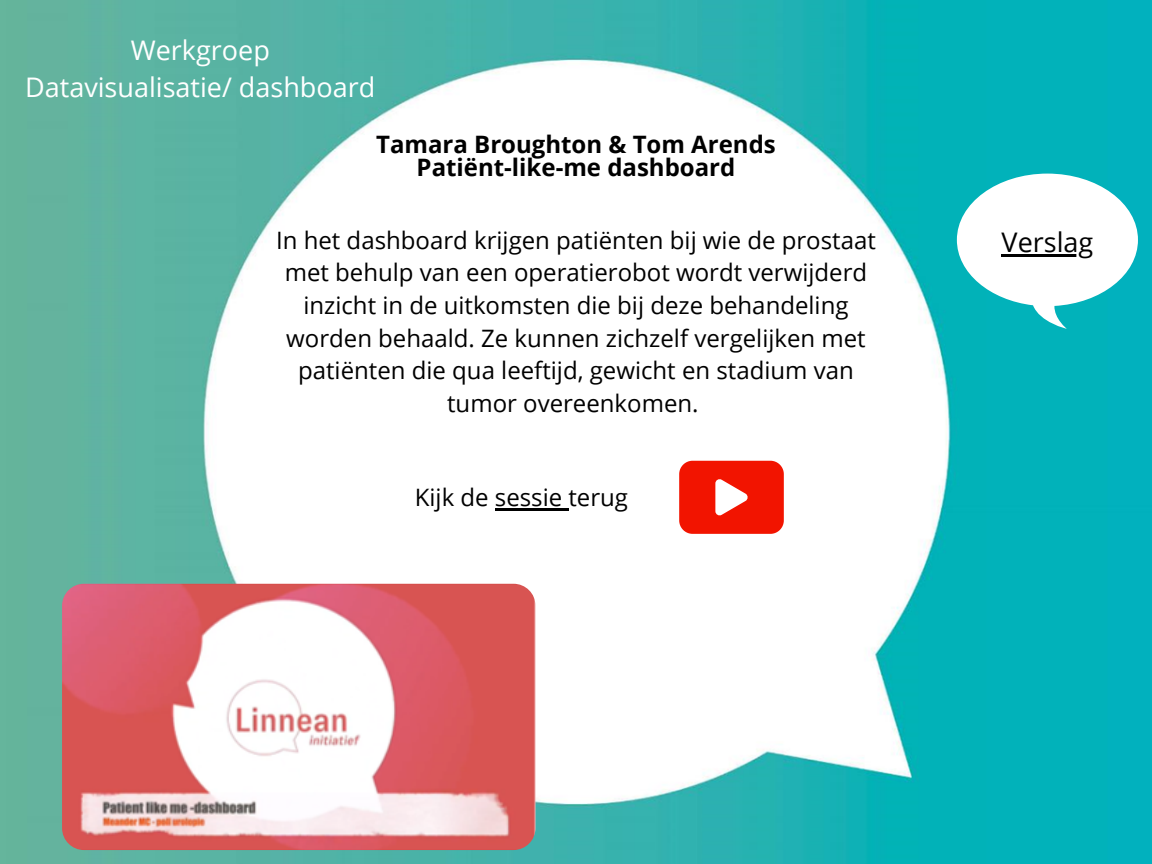
<style>
.page{position:relative;width:1152px;height:864px;background:#fff}
.page>*{position:absolute;margin:0;border:0;box-sizing:border-box;transform-origin:0 0}
.t1{font:27px "Open Sans";color:#fff}
.t2{font:27px "Open Sans";color:#000}
.t3{font:24px/32.7px "Open Sans";color:#000;text-align:center}
.t4{font:700 24px "Open Sans";color:#000}
</style>
<div class="page">
<img style="left:0;top:0;width:1152px;height:864px">
<svg style="left:957px;top:174px;width:181px;height:155px"></svg>
<img style="left:62px;top:584px;width:474px;height:266px;border-radius:22px">
<svg style="left:679px;top:461px;width:105px;height:73px;background:#f3301e"></svg>
<hr style="left:1002px;top:254px;width:91px;height:2px;background:#000">
<hr style="left:495px;top:508px;width:73px;height:2px;background:#000">
<p class="t1" style="left:131px;top:31px;width:141px">Werkgroep</p>
<p class="t1" style="left:25px;top:68px;width:352px">Datavisualisatie/ dashboard</p>
<p class="t4" style="left:376px;top:127px;width:401px">Tamara Broughton &amp; Tom Arends</p>
<p class="t4" style="left:417px;top:151px;width:320px">Patiënt-like-me dashboard</p>
<p class="t3" style="left:276px;top:223px;width:601px">In het dashboard krijgen patiënten bij wie de prostaat met behulp van een operatierobot wordt verwijderd inzicht in de uitkomsten die bij deze behandeling worden behaald. Ze kunnen zichzelf vergelijken met patiënten die qua leeftijd, gewicht en stadium van tumor overeenkomen.</p>
<p class="t3" style="left:415px;top:480px;width:215px">Kijk de sessie terug</p>
<p class="t2" style="left:1002px;top:223px;width:93px">Verslag</p>
</div>
